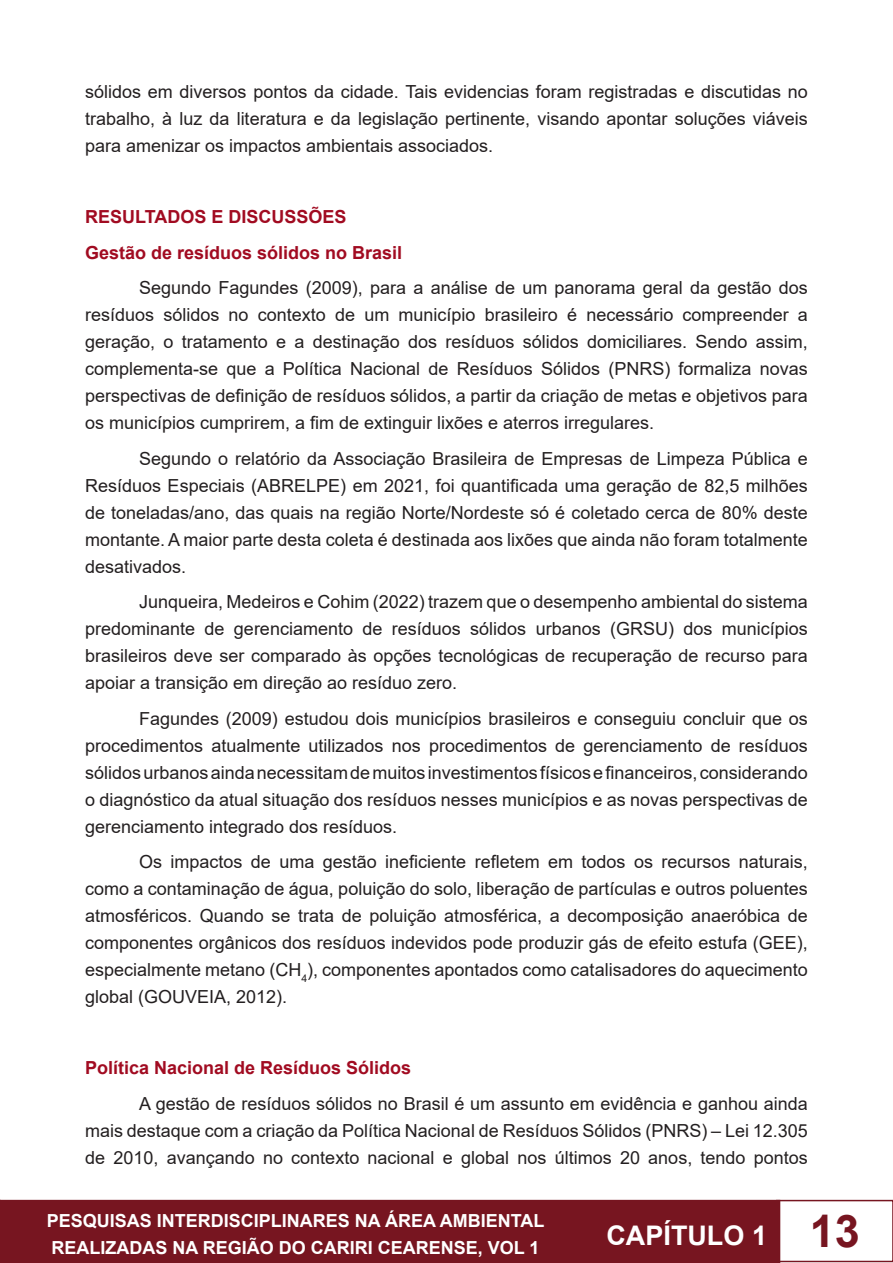
<style>
.page{position:relative;width:893px;height:1263px;background:#fff}
.page>*{position:absolute;margin:0;border:0;box-sizing:border-box;transform-origin:0 0}
.t1{font:700 45px "Arial";color:#771520}
.t2{font:700 27px "Arial";color:#fff}
.t3{font:18px/27px "Arial";color:#231f20;text-align:justify}
.t4{font:700 18px "Arial";color:#a10b21}
.t5{font:700 18px/27px "Arial";color:#fff}
</style>
<div class="page">
<div style="left:0;top:1200px;width:780px;height:63px;background:#771520"></div>
<div style="left:776px;top:1200px;width:117px;height:62px;border:2px solid #771520"></div>
<p class="t3" style="left:85px;top:78px;width:724px">sólidos em diversos pontos da cidade. Tais evidencias foram registradas e discutidas no trabalho, à luz da literatura e da legislação pertinente, visando apontar soluções viáveis para amenizar os impactos ambientais associados.</p>
<p class="t4" style="left:85px;top:204px;width:263px">RESULTADOS E DISCUSSÕES</p>
<p class="t4" style="left:85px;top:240px;width:319px">Gestão de resíduos sólidos no Brasil</p>
<p class="t3" style="left:85px;top:274px;width:724px;text-indent:54px">Segundo Fagundes (2009), para a análise de um panorama geral da gestão dos resíduos sólidos no contexto de um município brasileiro é necessário compreender a geração, o tratamento e a destinação dos resíduos sólidos domiciliares. Sendo assim, complementa-se que a Política Nacional de Resíduos Sólidos (PNRS) formaliza novas perspectivas de definição de resíduos sólidos, a partir da criação de metas e objetivos para os municípios cumprirem, a fim de extinguir lixões e aterros irregulares.</p>
<p class="t3" style="left:85px;top:445px;width:724px;text-indent:54px">Segundo o relatório da Associação Brasileira de Empresas de Limpeza Pública e Resíduos Especiais (ABRELPE) em 2021, foi quantificada uma geração de 82,5 milhões de toneladas/ano, das quais na região Norte/Nordeste só é coletado cerca de 80% deste montante. A maior parte desta coleta é destinada aos lixões que ainda não foram totalmente desativados.</p>
<p class="t3" style="left:85px;top:588px;width:724px;text-indent:54px">Junqueira, Medeiros e Cohim (2022) trazem que o desempenho ambiental do sistema predominante de gerenciamento de resíduos sólidos urbanos (GRSU) dos municípios brasileiros deve ser comparado às opções tecnológicas de recuperação de recurso para apoiar a transição em direção ao resíduo zero.</p>
<p class="t3" style="left:85px;top:705px;width:724px;text-indent:54px">Fagundes (2009) estudou dois municípios brasileiros e conseguiu concluir que os procedimentos atualmente utilizados nos procedimentos de gerenciamento de resíduos sólidos urbanos ainda necessitam de muitos investimentos físicos e financeiros, considerando o diagnóstico da atual situação dos resíduos nesses municípios e as novas perspectivas de gerenciamento integrado dos resíduos.</p>
<p class="t3" style="left:85px;top:848px;width:724px;text-indent:54px">Os impactos de uma gestão ineficiente refletem em todos os recursos naturais, como a contaminação de água, poluição do solo, liberação de partículas e outros poluentes atmosféricos. Quando se trata de poluição atmosférica, a decomposição anaeróbica de componentes orgânicos dos resíduos indevidos pode produzir gás de efeito estufa (GEE), especialmente metano (CH<sub>4</sub>), componentes apontados como catalisadores do aquecimento global (GOUVEIA, 2012).</p>
<p class="t4" style="left:85px;top:1055px;width:328px">Política Nacional de Resíduos Sólidos</p>
<p class="t3" style="left:85px;top:1090px;width:724px;text-indent:54px">A gestão de resíduos sólidos no Brasil é um assunto em evidência e ganhou ainda mais destaque com a criação da Política Nacional de Resíduos Sólidos (PNRS) – Lei 12.305 de 2010, avançando no contexto nacional e global nos últimos 20 anos, tendo pontos</p>
<p class="t5" style="left:47px;top:1208px;width:499px">PESQUISAS INTERDISCIPLINARES NA ÁREA AMBIENTAL<br>REALIZADAS NA REGIÃO DO CARIRI CEARENSE, VOL 1</p>
<h2 class="t2" style="left:606px;top:1216px;width:162px">CAPÍTULO 1</h2>
<h1 class="t1" style="left:810px;top:1200px;width:52px">13</h1>
</div>
